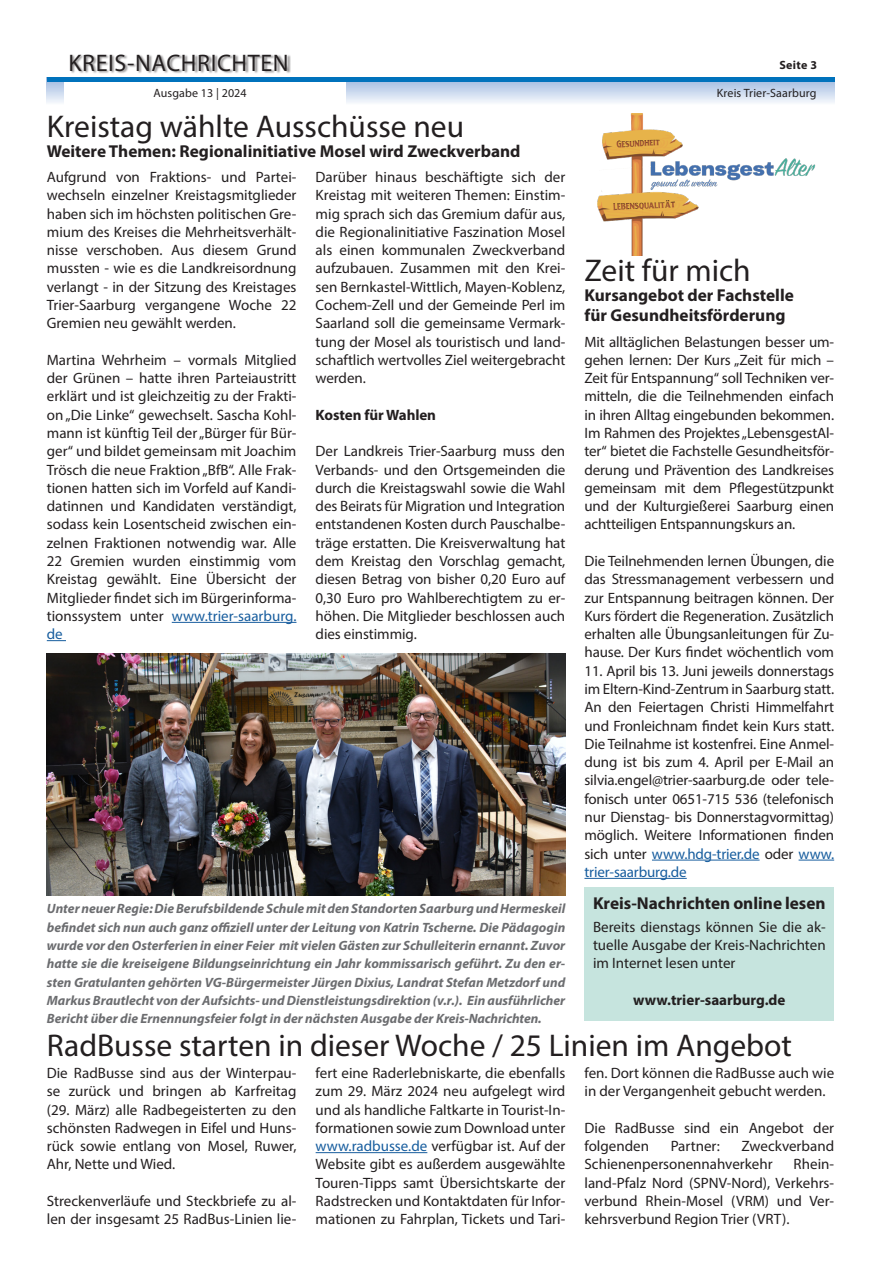
<style>
.page{position:relative;width:881px;height:1263px;background:#fff}
.page>*{position:absolute;margin:0;border:0;box-sizing:border-box;transform-origin:0 0}
.Headline{font:31.5px "Myriad Pro";color:#231f20}
.t1{font:24px "Myriad Pro";letter-spacing:.025em;color:#231f20}
.Subline{font:700 17.25px "Myriad Pro";color:#231f20}
.Fließtext{font:15px/18.3px "Myriad Pro";color:#231f20;text-align:justify}
.Fließtext-2{font:700 15px "Myriad Pro";letter-spacing:-.005em;color:#231f20}
.Bilduntertitel{font:italic 700 13.5px/18.3px "Myriad Pro";color:#6c6d70;text-align:justify}
.t2{font:12px "Myriad Pro";letter-spacing:.01em;color:#231f20}
.t3{font:700 12px "Myriad Pro";letter-spacing:.025em;color:#231f20}
.s1{color:#175d9e}
</style>
<div class="page">
<svg style="left:47px;top:82px;width:786px;height:21px;background:#cedbef"></svg>
<div style="left:64px;top:0;width:281px;height:113px;background:#fff"></div>
<div style="left:71px;top:54px;width:220px;height:20px;background:#231f20;opacity:.5"></div>
<hr style="left:47px;top:78px;width:786px;height:4px;background:#0072bc">
<hr style="left:172px;top:622px;width:124px;height:1px;background:#175d9e">
<svg style="left:47px;top:640px;width:19px;height:1px"></svg>
<img style="left:597px;top:113px;width:219px;height:142px">
<hr style="left:651px;top:860px;width:108px;height:1px;background:#175d9e">
<hr style="left:798px;top:860px;width:35px;height:1px;background:#175d9e">
<hr style="left:584px;top:878px;width:102px;height:1px;background:#175d9e">
<hr style="left:315px;top:1152px;width:112px;height:1px;background:#175d9e">
<div style="left:584px;top:887px;width:249px;height:133px;background:#c6e4de"></div>
<img style="left:47px;top:653px;width:518px;height:242px">
<h2 class="t1" style="left:68px;top:48px;width:221px">KREIS-NACHRICHTEN</h2>
<p class="t2" style="left:153px;top:86px;width:95px">Ausgabe 13 | 2024</p>
<p class="Headline" style="left:47px;top:107px;width:418px">Kreistag wählte Ausschüsse neu</p>
<p class="Subline" style="left:47px;top:140px;width:475px">Weitere Themen: Regionalinitiative Mosel wird Zweckverband</p>
<p class="Fließtext" style="left:47px;top:168px;width:251px">Aufgrund von Fraktions- und Partei&shy;wechseln einzelner Kreistagsmitglieder haben sich im höchsten politischen Gre&shy;mium des Kreises die Mehrheitsverhält&shy;nisse verschoben. Aus diesem Grund mussten - wie es die Landkreisordnung verlangt - in der Sitzung des Kreistages Trier-Saarburg vergangene Woche 22<br>Gremien neu gewählt werden.</p>
<p class="Fließtext" style="left:47px;top:350px;width:251px">Martina Wehrheim – vormals Mitglied der Grünen – hatte ihren Parteiaustritt erklärt und ist gleichzeitig zu der Frakti&shy;on „Die Linke“ gewechselt. Sascha Kohl&shy;mann ist künftig Teil der „Bürger für Bür&shy;ger“ und bildet gemeinsam mit Joachim Trösch die neue Fraktion „BfB“. Alle Frak&shy;tionen hatten sich im Vorfeld auf Kandi&shy;datinnen und Kandidaten verständigt, sodass kein Losentscheid zwischen ein&shy;zelnen Fraktionen notwendig war. Alle 22 Gremien wurden einstimmig vom Kreistag gewählt. Eine Übersicht der Mitglieder findet sich im Bürgerinforma&shy;tionssystem unter <span class="s1">www.trier-saarburg. de</span></p>
<p class="Fließtext" style="left:315px;top:168px;width:251px">Darüber hinaus beschäftigte sich der Kreistag mit weiteren Themen: Einstim&shy;mig sprach sich das Gremium dafür aus, die Regionalinitiative Faszination Mosel als einen kommunalen Zweckverband aufzubauen. Zusammen mit den Krei&shy;sen Bernkastel-Wittlich, Mayen-Koblenz, Cochem-Zell und der Gemeinde Perl im Saarland soll die gemeinsame Vermark&shy;tung der Mosel als touristisch und land&shy;schaftlich wertvolles Ziel weitergebracht werden.</p>
<p class="Fließtext-2" style="left:315px;top:405px;width:122px">Kosten für Wahlen</p>
<p class="Fließtext" style="left:315px;top:442px;width:251px">Der Landkreis Trier-Saarburg muss den Verbands- und den Ortsgemeinden die durch die Kreistagswahl sowie die Wahl des Beirats für Migration und Integration entstandenen Kosten durch Pauschalbe&shy;träge erstatten. Die Kreisverwaltung hat dem Kreistag den Vorschlag gemacht, diesen Betrag von bisher 0,20 Euro auf 0,30 Euro pro Wahlberechtigtem zu er&shy;höhen. Die Mitglieder beschlossen auch dies einstimmig.</p>
<p class="Bilduntertitel" style="left:47px;top:899px;width:520px">Unter neuer Regie: Die Berufsbildende Schule mit den Standorten Saarburg und Hermeskeil befindet sich nun auch ganz offiziell unter der Leitung von Katrin Tscherne. Die Pädagogin wurde vor den Osterferien in einer Feier mit vielen Gästen zur Schulleiterin ernannt. Zuvor hatte sie die kreiseigene Bildungseinrichtung ein Jahr kommissarisch geführt. Zu den er&shy;sten Gratulanten gehörten VG-Bürgermeister Jürgen Dixius, Landrat Stefan Metzdorf und Markus Brautlecht von der Aufsichts- und Dienstleistungsdirektion (v.r.). Ein ausführlicher Bericht über die Ernennungsfeier folgt in der nächsten Ausgabe der Kreis-Nachrichten.</p>
<p class="t3" style="left:779px;top:57px;width:39px">Seite 3</p>
<p class="t2" style="left:716px;top:86px;width:101px">Kreis Trier-Saarburg</p>
<p class="Headline" style="left:584px;top:250px;width:168px">Zeit für mich</p>
<p class="Subline" style="left:584px;top:284px;width:211px">Kursangebot der Fachstelle</p>
<p class="Subline" style="left:584px;top:304px;width:202px">für Gesundheitsförderung</p>
<p class="Fließtext" style="left:584px;top:332px;width:251px">Mit alltäglichen Belastungen besser um&shy;gehen lernen: Der Kurs „Zeit für mich – Zeit für Entspannung“ soll Techniken ver&shy;mitteln, die die Teilnehmenden einfach in ihren Alltag eingebunden bekommen.<br>Im Rahmen des Projektes „LebensgestAl&shy;ter“ bietet die Fachstelle Gesundheitsför&shy;derung und Prävention des Landkreises gemeinsam mit dem Pflegestützpunkt und der Kulturgießerei Saarburg einen achtteiligen Entspannungskurs an.</p>
<p class="Fließtext" style="left:584px;top:552px;width:251px">Die Teilnehmenden lernen Übungen, die das Stressmanagement verbessern und zur Entspannung beitragen können. Der Kurs fördert die Regeneration. Zusätzlich erhalten alle Übungsanleitungen für Zu&shy;hause. Der Kurs findet wöchentlich vom</p>
<p class="Fließtext" style="left:584px;top:661px;width:251px">11. April bis 13. Juni jeweils donnerstags im Eltern-Kind-Zentrum in Saarburg statt.<br>An den Feiertagen Christi Himmelfahrt und Fronleichnam findet kein Kurs statt.<br>Die Teilnahme ist kostenfrei. Eine Anmel&shy;dung ist bis zum 4. April per E-Mail an silvia.engel@trier-saarburg.de oder tele&shy;fonisch unter 0651-715 536 (telefonisch nur Dienstag- bis Donnerstagvormittag) möglich. Weitere Informationen finden sich unter <span class="s1">www.hdg-trier.de</span> oder <span class="s1">www. trier-saarburg.de</span></p>
<p class="Subline" style="left:592px;top:891px;width:234px">Kreis-Nachrichten online lesen</p>
<p class="Fließtext" style="left:592px;top:917px;width:234px">Bereits dienstags können Sie die ak&shy;tuelle Ausgabe der Kreis-Nachrichten im Internet lesen unter</p>
<p class="Fließtext-2" style="left:633px;top:990px;width:154px">www.trier-saarburg.de</p>
<p class="Headline" style="left:47px;top:1026px;width:746px">RadBusse starten in dieser Woche / 25 Linien im Angebot</p>
<p class="Fließtext" style="left:47px;top:1063px;width:251px">Die RadBusse sind aus der Winterpau&shy;se zurück und bringen ab Karfreitag (29. März) alle Radbegeisterten zu den schönsten Radwegen in Eifel und Huns&shy;rück sowie entlang von Mosel, Ruwer, Ahr, Nette und Wied.</p>
<p class="Fließtext" style="left:47px;top:1191px;width:251px">Streckenverläufe und Steckbriefe zu al&shy;len der insgesamt 25 RadBus-Linien lie-</p>
<p class="Fließtext" style="left:315px;top:1063px;width:251px">fert eine Raderlebniskarte, die ebenfalls zum 29. März 2024 neu aufgelegt wird und als handliche Faltkarte in Tourist-In&shy;formationen sowie zum Download unter <span class="s1">www.radbusse.de</span> verfügbar ist. Auf der Website gibt es außerdem ausgewählte Touren-Tipps samt Übersichtskarte der Radstrecken und Kontaktdaten für Infor&shy;mationen zu Fahrplan, Tickets und Tari-</p>
<p class="Fließtext" style="left:584px;top:1063px;width:251px">fen. Dort können die RadBusse auch wie in der Vergangenheit gebucht werden.</p>
<p class="Fließtext" style="left:584px;top:1118px;width:251px">Die RadBusse sind ein Angebot der folgenden</p>
<p class="Fließtext" style="left:584px;top:1137px;width:251px;text-indent:157px">Zweckverband<br>Schienenpersonennahverkehr</p>
<p class="Fließtext" style="left:670px;top:1137px;width:51px">Partner:</p>
<p class="Fließtext" style="left:584px;top:1155px;width:251px;text-indent:209px">Rhein&shy;land-Pfalz Nord (SPNV-Nord), Verkehrs&shy;verbund Rhein-Mosel (VRM) und Ver&shy;kehrsverbund Region Trier (VRT).</p>
</div>
